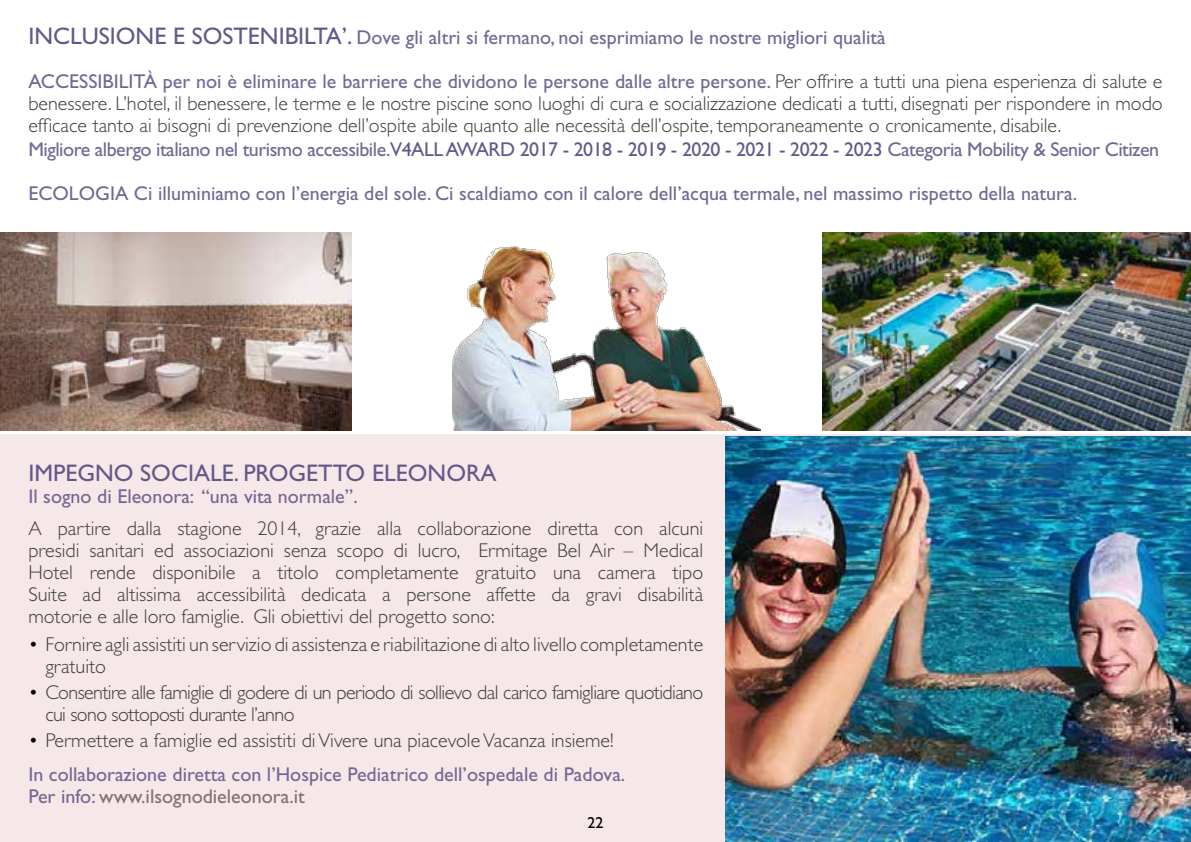
<style>
.page{position:relative;width:1191px;height:842px;background:#fff}
.page>*{position:absolute;margin:0;border:0;box-sizing:border-box;transform-origin:0 0}
.t1{font:24px "Gill Sans Std";color:#645889}
.t2{font:300 20px/22px "Gill Sans Std";color:#3c3c3b;text-align:justify}
.t3{font:20px/33.4px "Gill Sans Std";color:#736793}
.t4{font:20px "Gill Sans Std";letter-spacing:-.025em;color:#736793}
.t5{font:300 20px/22px "Gill Sans Std";letter-spacing:-.03em;color:#3c3c3b}
.t6{font:20px "Gill Sans Std";color:#7f716f}
.t7{font:16px "Gill Sans Std";color:#000}
.s1{font-size:24px;color:#645889}
.s2{font-weight:400;color:#736793}
.s3{color:#645889}
.s4{color:#000}
.s5{font-weight:300;color:#000}
.s6{font-weight:300;color:#3c3c3b}
.s7{color:#736793}
</style>
<div class="page">
<div style="left:0;top:435px;width:1189px;height:407px;background:#f6e8e8"></div>
<img style="left:726px;top:437px;width:465px;height:405px">
<img style="left:452px;top:247px;width:308px;height:184px">
<img style="left:0;top:232px;width:351px;height:199px">
<img style="left:822px;top:232px;width:369px;height:199px">
<p class="t3" style="left:28px;top:21px;width:858px"><span class="s1">INCLUSIONE E SOSTENIBILTA’.</span> Dove gli altri si fermano, noi esprimiamo le nostre migliori qualità</p>
<p class="t2" style="left:28px;top:71px;width:1136px"><span class="s2">ACCESSIBILITÀ per noi è eliminare le barriere che dividono le persone dalle altre persone.</span> Per offrire a tutti una piena esperienza di salute e benessere. L’hotel, il benessere, le terme e le nostre piscine sono luoghi di cura e socializzazione dedicati a tutti, disegnati per rispondere in modo efficace tanto ai bisogni di prevenzione dell’ospite abile quanto alle necessità dell’ospite, temporaneamente o cronicamente, disabile.</p>
<p class="t4" style="left:28px;top:138px;width:1132px">Migliore albergo italiano nel turismo accessibile.<span class="s3">V4ALL AWARD 2017 - 2018 - 2019 - 2020 - 2021 - 2022 - 2023</span> Categoria Mobility &amp; Senior Citizen</p>
<p class="t3" style="left:28px;top:177px;width:1050px">ECOLOGIA Ci illuminiamo con l’energia del sole. Ci scaldiamo con il calore dell’acqua termale, nel massimo rispetto della natura.</p>
<p class="t1" style="left:28px;top:459px;width:470px">IMPEGNO SOCIALE. PROGETTO ELEONORA</p>
<p class="t3" style="left:28px;top:480px;width:331px">Il sogno di Eleonora: “una vita normale”.</p>
<p class="t2" style="left:28px;top:518px;width:676px">A partire dalla stagione 2014, grazie alla collaborazione diretta con alcuni presidi sanitari ed associazioni senza scopo di lucro, Ermitage Bel Air – Medical Hotel rende disponibile a titolo completamente gratuito una camera tipo Suite ad altissima accessibilità dedicata a persone affette da gravi disabilità motorie e alle loro famiglie. Gli obiettivi del progetto sono:</p>
<p class="t2" style="left:45px;top:634px;width:659px;text-indent:-17px"><span class="s4">•</span> Fornire agli assistiti un servizio di assistenza e riabilitazione di alto livello completamente gratuito</p>
<p class="t5" style="left:45px;top:682px;width:659px;text-indent:-17px"><span class="s4">•</span> Consentire alle famiglie di godere di un periodo di sollievo dal carico famigliare quotidiano cui sono sottoposti durante l’anno</p>
<p class="t3" style="left:28px;top:724px;width:598px"><span class="s5">•</span> <span class="s6">Permettere a famiglie ed assistiti di Vivere una piacevole Vacanza insieme!<br></span>In collaborazione diretta con l’Hospice Pediatrico dell’ospedale di Padova.</p>
<p class="t6" style="left:28px;top:784px;width:278px"><span class="s7">Per info:</span> www.ilsognodieleonora.it</p>
<p class="t7" style="left:587px;top:813px;width:17px">22</p>
</div>
